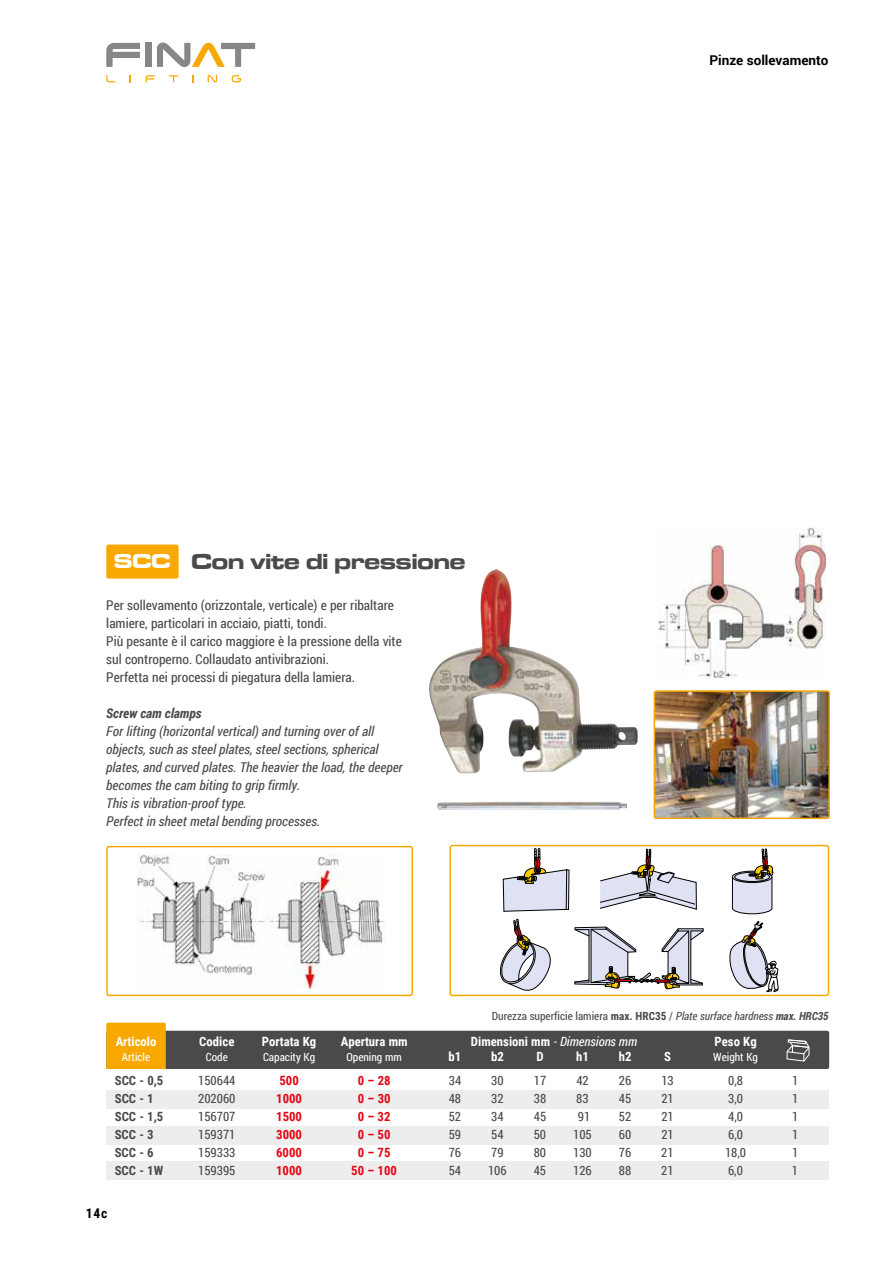
<style>
.page{position:relative;width:893px;height:1263px;background:#fff}
.page>*{position:absolute;margin:0;border:0;box-sizing:border-box;transform-origin:0 0}
.t1{font:22.5px "Microgramma D Bold Exte";color:#4a4a49}
.t2{font:21px "Microgramma D Bold Exte";color:#fff}
.t3{font:italic 13.5px/18px "Roboto Condensed";color:#4a4a49}
.t4{font:13.5px/18px "Roboto Condensed";color:#4a4a49}
.t5{font:700 13.5px "Roboto";color:#000}
.t6{font:italic 700 13.5px "Roboto Condensed";color:#4a4a49}
.t7{font:700 13.5px "Roboto Condensed";color:#000}
.t8{font:12.75px "Roboto Condensed";color:#4a4a49}
.t9{font:700 12.75px "Roboto Condensed";color:#e30613}
.t10{font:700 12.75px "Roboto Condensed";color:#fff}
.t11{font:700 12.75px "Roboto Condensed";color:#4a4a49}
.t12{font:italic 12.75px "Roboto Condensed";color:#fff}
.t13{font:11.25px "Roboto Condensed";color:#4a4a49}
.t14{font:11.25px "Roboto Condensed";color:#fff}
.s1{font-weight:700}
.s2{font-style:italic}
.s3{font-weight:700;font-style:italic}
.s4{font-weight:700;font-style:normal}
</style>
<div class="page">
<svg style="left:106px;top:43px;width:34px;height:24px"></svg>
<div style="left:145px;top:43px;width:7px;height:24px;background:#878787"></div>
<svg style="left:157px;top:43px;width:98px;height:24px"></svg>
<svg style="left:106px;top:75px;width:9px;height:7px"></svg>
<svg style="left:146px;top:75px;width:9px;height:7px"></svg>
<svg style="left:169px;top:75px;width:9px;height:7px"></svg>
<svg style="left:208px;top:75px;width:9px;height:7px"></svg>
<svg style="left:232px;top:75px;width:9px;height:7px"></svg>
<div style="left:106px;top:544px;width:73px;height:35px;background:#f8a800;border-radius:2px"></div>
<img style="left:429px;top:570px;width:181px;height:203px">
<img style="left:658px;top:528px;width:168px;height:150px">
<img style="left:657px;top:693px;width:170px;height:123px">
<div style="left:654px;top:690px;width:176px;height:129px;border:2px solid #f8a800;border-radius:2px"></div>
<div style="left:106px;top:1090px;width:723px;height:18px;background:#ededed"></div>
<div style="left:106px;top:1126px;width:723px;height:18px;background:#ededed"></div>
<div style="left:106px;top:1161px;width:723px;height:18px;background:#ededed"></div>
<div style="left:106px;top:1031px;width:723px;height:38px;background:#4a4a49;border-radius:2px"></div>
<svg style="left:786px;top:1039px;width:24px;height:23px"></svg>
<img style="left:138px;top:854px;width:247px;height:135px">
<div style="left:106px;top:846px;width:307px;height:150px;border:2px solid #f8a800;border-radius:2px"></div>
<svg style="left:500px;top:919px;width:51px;height:72px"></svg>
<svg style="left:574px;top:926px;width:130px;height:64px"></svg>
<svg style="left:729px;top:921px;width:49px;height:72px"></svg>
<svg style="left:503px;top:848px;width:67px;height:64px"></svg>
<svg style="left:599px;top:849px;width:98px;height:61px"></svg>
<svg style="left:732px;top:848px;width:41px;height:66px"></svg>
<div style="left:449px;top:845px;width:380px;height:151px;border:2px solid #f8a800;border-radius:2px"></div>
<div style="left:106px;top:1023px;width:60px;height:46px;background:#f8a800"></div>
<h2 class="t2" style="left:114px;top:547px;width:58px">SCC</h2>
<h1 class="t1" style="left:191px;top:546px;width:276px">Con vite di pressione</h1>
<p class="t4" style="left:106px;top:596px;width:297px">Per sollevamento (orizzontale, verticale) e per ribaltare lamiere, particolari in acciaio, piatti, tondi.<br>Più pesante è il carico maggiore è la pressione della vite sul controperno. Collaudato antivibrazioni.<br>Perfetta nei processi di piegatura della lamiera.</p>
<p class="t6" style="left:106px;top:704px;width:97px">Screw cam clamps</p>
<p class="t3" style="left:106px;top:722px;width:298px">For lifting (horizontal vertical) and turning over of all objects, such as steel plates, steel sections, spherical plates, and curved plates. The heavier the load, the deeper becomes the cam biting to grip firmly.<br>This is vibration-proof type.<br>Perfect in sheet metal bending processes.</p>
<p class="t5" style="left:709px;top:51px;width:120px">Pinze sollevamento</p>
<p class="t13" style="left:492px;top:1008px;width:338px">Durezza superficie lamiera <span class="s1">max. HRC35</span> / <span class="s2">Plate surface hardness</span> <span class="s3">max. HRC35</span></p>
<p class="t12" style="left:471px;top:1033px;width:168px"><span class="s4">Dimensioni mm</span> - Dimensions mm</p>
<p class="t10" style="left:116px;top:1033px;width:42px">Articolo</p>
<p class="t10" style="left:199px;top:1033px;width:37px">Codice</p>
<p class="t10" style="left:262px;top:1033px;width:56px">Portata Kg</p>
<p class="t10" style="left:341px;top:1033px;width:68px">Apertura mm</p>
<p class="t10" style="left:715px;top:1033px;width:44px">Peso Kg</p>
<p class="t14" style="left:122px;top:1050px;width:30px">Article</p>
<p class="t14" style="left:206px;top:1050px;width:23px">Code</p>
<p class="t14" style="left:263px;top:1050px;width:54px">Capacity Kg</p>
<p class="t14" style="left:347px;top:1050px;width:57px">Opening mm</p>
<p class="t10" style="left:449px;top:1048px;width:14px">b1</p>
<p class="t10" style="left:491px;top:1048px;width:14px">b2</p>
<p class="t10" style="left:536px;top:1048px;width:9px">D</p>
<p class="t10" style="left:576px;top:1048px;width:14px">h1</p>
<p class="t10" style="left:619px;top:1048px;width:14px">h2</p>
<p class="t10" style="left:664px;top:1048px;width:8px">S</p>
<p class="t14" style="left:713px;top:1050px;width:46px">Weight Kg</p>
<p class="t11" style="left:115px;top:1071px;width:50px">SCC - 0,5</p>
<p class="t8" style="left:198px;top:1072px;width:39px">150644</p>
<p class="t9" style="left:279px;top:1071px;width:21px">500</p>
<p class="t9" style="left:358px;top:1071px;width:34px">0 – 28</p>
<p class="t8" style="left:449px;top:1072px;width:14px">34</p>
<p class="t8" style="left:491px;top:1072px;width:14px">30</p>
<p class="t8" style="left:534px;top:1072px;width:14px">17</p>
<p class="t8" style="left:576px;top:1072px;width:14px">42</p>
<p class="t8" style="left:619px;top:1072px;width:14px">26</p>
<p class="t8" style="left:661px;top:1072px;width:14px">13</p>
<p class="t8" style="left:728px;top:1072px;width:16px">0,8</p>
<p class="t8" style="left:792px;top:1072px;width:8px">1</p>
<p class="t11" style="left:115px;top:1089px;width:40px">SCC - 1</p>
<p class="t8" style="left:198px;top:1090px;width:39px">202060</p>
<p class="t9" style="left:276px;top:1089px;width:27px">1000</p>
<p class="t9" style="left:358px;top:1089px;width:34px">0 – 30</p>
<p class="t8" style="left:449px;top:1090px;width:14px">48</p>
<p class="t8" style="left:491px;top:1090px;width:14px">32</p>
<p class="t8" style="left:534px;top:1090px;width:14px">38</p>
<p class="t8" style="left:576px;top:1090px;width:14px">83</p>
<p class="t8" style="left:619px;top:1090px;width:14px">45</p>
<p class="t8" style="left:661px;top:1090px;width:14px">21</p>
<p class="t8" style="left:728px;top:1090px;width:16px">3,0</p>
<p class="t8" style="left:792px;top:1090px;width:8px">1</p>
<p class="t11" style="left:115px;top:1107px;width:50px">SCC - 1,5</p>
<p class="t8" style="left:198px;top:1108px;width:39px">156707</p>
<p class="t9" style="left:276px;top:1107px;width:27px">1500</p>
<p class="t9" style="left:358px;top:1107px;width:34px">0 – 32</p>
<p class="t8" style="left:449px;top:1108px;width:14px">52</p>
<p class="t8" style="left:491px;top:1108px;width:14px">34</p>
<p class="t8" style="left:534px;top:1108px;width:14px">45</p>
<p class="t8" style="left:578px;top:1108px;width:14px">91</p>
<p class="t8" style="left:619px;top:1108px;width:14px">52</p>
<p class="t8" style="left:661px;top:1108px;width:14px">21</p>
<p class="t8" style="left:728px;top:1108px;width:16px">4,0</p>
<p class="t8" style="left:792px;top:1108px;width:8px">1</p>
<p class="t11" style="left:115px;top:1125px;width:40px">SCC - 3</p>
<p class="t8" style="left:198px;top:1126px;width:39px">159371</p>
<p class="t9" style="left:276px;top:1125px;width:27px">3000</p>
<p class="t9" style="left:358px;top:1125px;width:34px">0 – 50</p>
<p class="t8" style="left:449px;top:1126px;width:14px">59</p>
<p class="t8" style="left:491px;top:1126px;width:14px">54</p>
<p class="t8" style="left:534px;top:1126px;width:14px">50</p>
<p class="t8" style="left:573px;top:1126px;width:20px">105</p>
<p class="t8" style="left:619px;top:1126px;width:14px">60</p>
<p class="t8" style="left:661px;top:1126px;width:14px">21</p>
<p class="t8" style="left:728px;top:1126px;width:16px">6,0</p>
<p class="t8" style="left:792px;top:1126px;width:8px">1</p>
<p class="t11" style="left:115px;top:1143px;width:40px">SCC - 6</p>
<p class="t8" style="left:198px;top:1144px;width:39px">159333</p>
<p class="t9" style="left:276px;top:1143px;width:27px">6000</p>
<p class="t9" style="left:358px;top:1143px;width:34px">0 – 75</p>
<p class="t8" style="left:449px;top:1144px;width:14px">76</p>
<p class="t8" style="left:491px;top:1144px;width:14px">79</p>
<p class="t8" style="left:534px;top:1144px;width:14px">80</p>
<p class="t8" style="left:573px;top:1144px;width:20px">130</p>
<p class="t8" style="left:619px;top:1144px;width:14px">76</p>
<p class="t8" style="left:661px;top:1144px;width:14px">21</p>
<p class="t8" style="left:725px;top:1144px;width:23px">18,0</p>
<p class="t8" style="left:792px;top:1144px;width:8px">1</p>
<p class="t11" style="left:115px;top:1161px;width:50px">SCC - 1W</p>
<p class="t8" style="left:198px;top:1162px;width:39px">159395</p>
<p class="t9" style="left:276px;top:1161px;width:27px">1000</p>
<p class="t9" style="left:351px;top:1161px;width:47px">50 – 100</p>
<p class="t8" style="left:449px;top:1162px;width:14px">54</p>
<p class="t8" style="left:488px;top:1162px;width:20px">106</p>
<p class="t8" style="left:534px;top:1162px;width:14px">45</p>
<p class="t8" style="left:573px;top:1162px;width:20px">126</p>
<p class="t8" style="left:619px;top:1162px;width:14px">88</p>
<p class="t8" style="left:661px;top:1162px;width:14px">21</p>
<p class="t8" style="left:728px;top:1162px;width:16px">6,0</p>
<p class="t8" style="left:792px;top:1162px;width:8px">1</p>
<p class="t7" style="left:86px;top:1203px;width:23px">14c</p>
</div>
